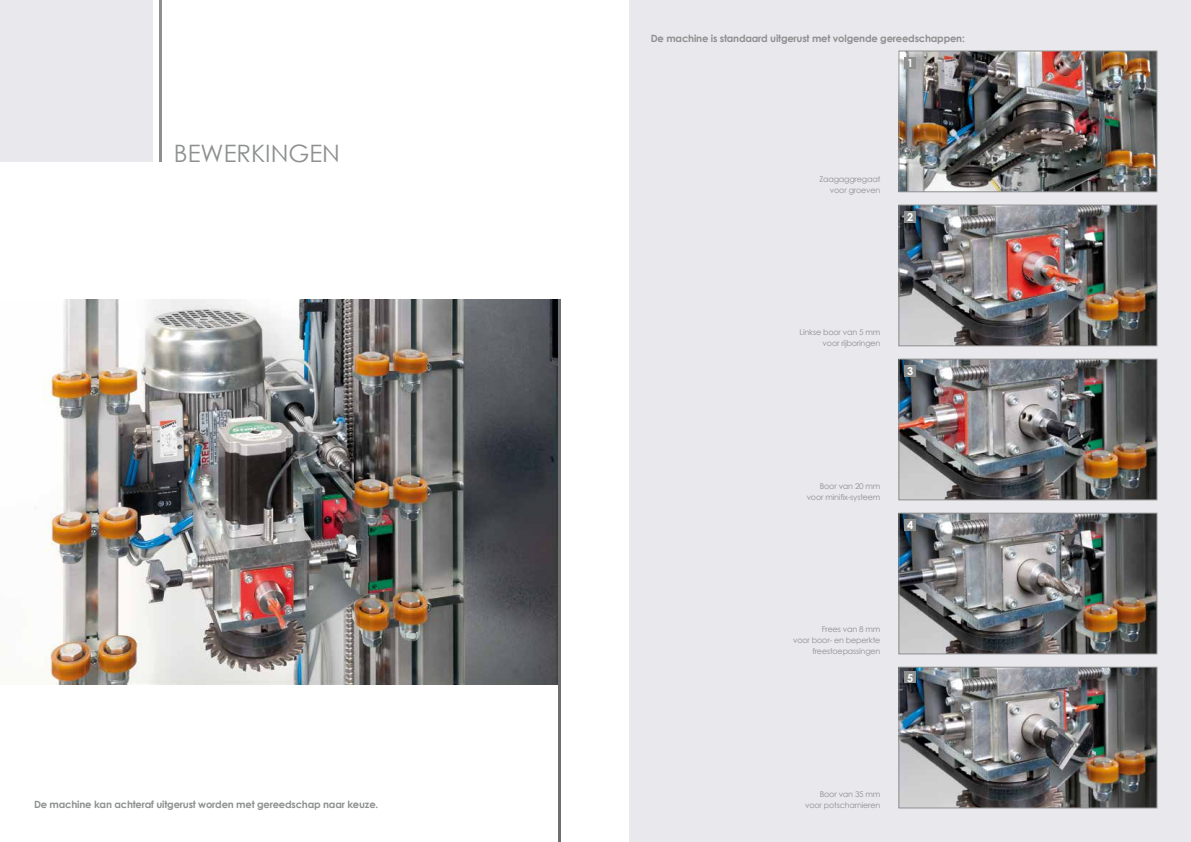
<style>
.page{position:relative;width:1191px;height:842px;background:#fff}
.page>*{position:absolute;margin:0;border:0;box-sizing:border-box;transform-origin:0 0}
.t1{font:24px "Century Gothic";color:#8e9090}
.t2{font:700 11px "Century Gothic";color:#fff}
.t3{font:700 10px "Century Gothic";letter-spacing:-.02em;color:#8e9090}
.t4{font:8px/11px "Century Gothic";letter-spacing:-.02em;color:#8e9090;text-align:right}
</style>
<div class="page">
<div style="left:629px;top:0;width:562px;height:842px;background:#e9e8ec"></div>
<img style="left:900px;top:53px;width:255px;height:137px">
<div style="left:898px;top:51px;width:259px;height:141px;border:1px solid #8e9090"></div>
<img style="left:900px;top:207px;width:255px;height:137px">
<div style="left:898px;top:205px;width:259px;height:141px;border:1px solid #8e9090"></div>
<img style="left:900px;top:361px;width:255px;height:137px">
<div style="left:898px;top:359px;width:259px;height:141px;border:1px solid #8e9090"></div>
<img style="left:900px;top:515px;width:255px;height:137px">
<div style="left:898px;top:513px;width:259px;height:141px;border:1px solid #8e9090"></div>
<img style="left:900px;top:669px;width:255px;height:137px">
<div style="left:898px;top:667px;width:259px;height:141px;border:1px solid #8e9090"></div>
<hr style="left:159px;top:0;width:3px;height:161px;background:#8e9090">
<div style="left:0;top:0;width:153px;height:161px;background:#e9e8ec"></div>
<img style="left:44px;top:299px;width:514px;height:386px">
<hr style="left:558px;top:299px;width:3px;height:543px;background:#6e6e6e">
<div style="left:904px;top:57px;width:12px;height:11px;background:#8e9090"></div>
<div style="left:904px;top:211px;width:12px;height:11px;background:#8e9090"></div>
<div style="left:904px;top:365px;width:12px;height:11px;background:#8e9090"></div>
<div style="left:904px;top:519px;width:12px;height:11px;background:#8e9090"></div>
<div style="left:904px;top:672px;width:12px;height:11px;background:#8e9090"></div>
<h1 class="t1" style="left:174px;top:136px;width:168px">BEWERKINGEN</h1>
<p class="t3" style="left:34px;top:797px;width:346px">De machine kan achteraf uitgerust worden met gereedschap naar keuze.</p>
<p class="t3" style="left:651px;top:30px;width:315px">De machine is standaard uitgerust met volgende gereedschappen:</p>
<h2 class="t2" style="left:907px;top:54px;width:8px">1</h2>
<p class="t4" style="left:819px;top:173px;width:63px">Zaagaggregaat voor groeven</p>
<h2 class="t2" style="left:907px;top:208px;width:8px">2</h2>
<p class="t4" style="left:799px;top:327px;width:82px">Linkse boor van 5 mm voor rijboringen</p>
<h2 class="t2" style="left:907px;top:362px;width:8px">3</h2>
<p class="t4" style="left:806px;top:481px;width:75px">Boor van 20 mm voor minifix-systeem</p>
<h2 class="t2" style="left:907px;top:516px;width:8px">4</h2>
<p class="t4" style="left:793px;top:624px;width:89px">Frees van 8 mm<br>voor boor- en beperkte freestoepassingen</p>
<h2 class="t2" style="left:907px;top:669px;width:8px">5</h2>
<p class="t4" style="left:805px;top:788px;width:77px">Boor van 35 mm voor potscharnieren</p>
</div>
